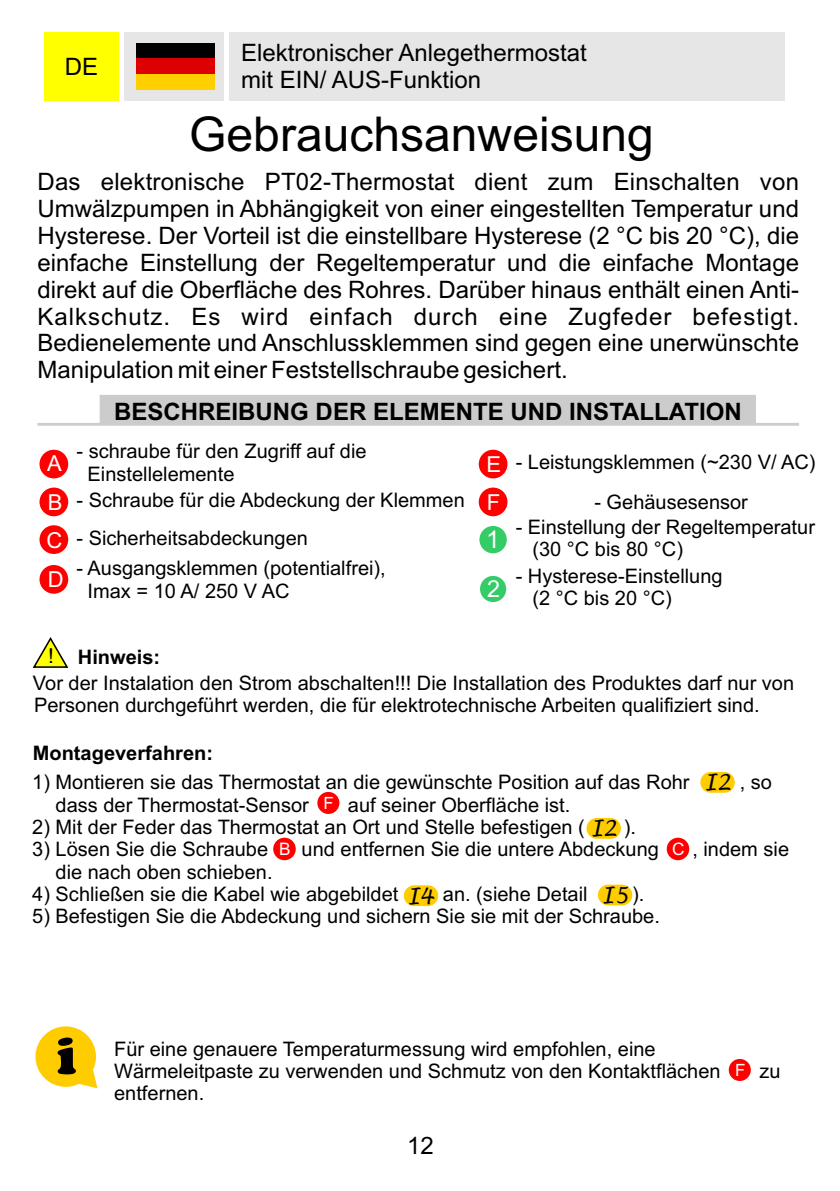
<style>
.page{position:relative;width:840px;height:1191px;background:#fff}
.page>*{position:absolute;margin:0;border:0;box-sizing:border-box;transform-origin:0 0}
.t1{font:900 54.6px "Cooper";color:#000}
.t2{font:48px "Arial";color:#000}
.t3{font:24.4px "Arial";color:#fff}
.t4{font:24px/26.8px "Arial";color:#000}
.t5{font:700 24px "Arial";color:#000}
.t6{font:23.4px "Arial";color:#fff}
.t7{font:22px/38.4px "Arial";color:#fff}
.t8{font:italic 21.8px "Lucida Handwriting";color:#000}
.t9{font:20.6px "Arial";color:#000}
.t10{font:20px/22.4px "Arial";color:#000}
.t11{font:700 20px "Arial";color:#000}
.t12{font:17.2px "Arial";color:#fff}
.t13{font:16.8px "Arial";color:#fff}
.s1{font-family:"Lucida Handwriting";font-style:italic;font-size:21.8px}
.s2{font-family:"Arial";font-style:normal;font-size:20px}
</style>
<div class="page">
<div style="left:44px;top:32px;width:75px;height:69px;background:#ff0"></div>
<div style="left:125px;top:32px;width:99px;height:69px;background:#e6e6e6"></div>
<div style="left:229px;top:32px;width:555px;height:69px;background:#e6e6e6"></div>
<hr style="left:38px;top:423px;width:760px;height:3px;background:#ccc">
<div style="left:99px;top:395px;width:657px;height:28px;background:#ccc"></div>
<div style="left:479px;top:526px;width:27px;height:27px;background:#3c6;border-radius:50%"></div>
<div style="left:479px;top:576px;width:27px;height:26px;background:#3c6;border-radius:50%"></div>
<div style="left:39px;top:450px;width:29px;height:28px;background:#f00;border-radius:50%"></div>
<div style="left:39px;top:487px;width:29px;height:29px;background:#f00;border-radius:50%"></div>
<svg style="left:32px;top:637px;width:37px;height:31px"></svg>
<div style="left:39px;top:525px;width:29px;height:29px;background:#f00;border-radius:50%"></div>
<div style="left:273px;top:837px;width:22px;height:23px;background:#f00;border-radius:50%"></div>
<div style="left:666px;top:837px;width:22px;height:23px;background:#f00;border-radius:50%"></div>
<div style="left:39px;top:565px;width:29px;height:28px;background:#f00;border-radius:50%"></div>
<div style="left:478px;top:450px;width:29px;height:28px;background:#f00;border-radius:50%"></div>
<div style="left:478px;top:487px;width:29px;height:29px;background:#f00;border-radius:50%"></div>
<svg style="left:35px;top:1026px;width:62px;height:62px"></svg>
<div style="left:700px;top:772px;width:34px;height:20px;background:#fc0;border-radius:10px"></div>
<div style="left:317px;top:792px;width:22px;height:22px;background:#f00;border-radius:50%"></div>
<div style="left:586px;top:818px;width:34px;height:20px;background:#fc0;border-radius:10px"></div>
<div style="left:403px;top:885px;width:35px;height:21px;background:#fc0;border-radius:10px"></div>
<div style="left:597px;top:884px;width:35px;height:21px;background:#fc0;border-radius:10px"></div>
<div style="left:728px;top:1059px;width:22px;height:22px;background:#f00;border-radius:50%"></div>
<div style="left:136px;top:43px;width:78px;height:47px;background:#000"></div>
<div style="left:136px;top:58px;width:78px;height:32px;background:#de0000"></div>
<div style="left:136px;top:74px;width:78px;height:16px;background:#ffcf00"></div>
<p class="t4" style="left:241px;top:42px;width:347px">Elektronischer Anlegethermostat mit EIN/ AUS-Funktion</p>
<h2 class="t2" style="left:189px;top:116px;width:466px">Gebrauchsanweisung</h2>
<p class="t4" style="left:37px;top:171px;width:762px;text-align:justify">Das elektronische PT02-Thermostat dient zum Einschalten von Umwälzpumpen in Abhängigkeit von einer eingestellten Temperatur und Hysterese. Der Vorteil ist die einstellbare Hysterese (2 °C bis 20 °C), die einfache Einstellung der Regeltemperatur und die einfache Montage direkt auf die Oberfläche des Rohres. Darüber hinaus enthält einen Anti-Kalkschutz. Es wird einfach durch eine Zugfeder befestigt.<br>Bedienelemente und Anschlussklemmen sind gegen eine unerwünschte Manipulation mit einer Feststellschraube gesichert.</p>
<p class="t4" style="left:65px;top:55px;width:35px">DE</p>
<p class="t7" style="left:47px;top:446px;width:17px">A<br>B</p>
<p class="t7" style="left:46px;top:522px;width:17px">C</p>
<p class="t7" style="left:48px;top:562px;width:17px">D</p>
<p class="t5" style="left:114px;top:403px;width:629px">BESCHREIBUNG DER ELEMENTE UND INSTALLATION</p>
<p class="t10" style="left:88px;top:442px;width:280px;text-indent:-11px">- schraube für den Zugriff auf die<br>Einstellelemente</p>
<p class="t10" style="left:76px;top:491px;width:389px">- Schraube für die Abdeckung der Klemmen</p>
<p class="t10" style="left:76px;top:528px;width:233px">- Sicherheitsabdeckungen</p>
<p class="t10" style="left:88px;top:559px;width:299px;text-indent:-11px">- Ausgangsklemmen (potentialfrei),<br>Imax = 10 A/ 250 V AC</p>
<p class="t7" style="left:486px;top:447px;width:16px;line-height:37.8px">E<br>F</p>
<p class="t3" style="left:486px;top:530px;width:15px">1</p>
<p class="t6" style="left:487px;top:580px;width:15px">2</p>
<p class="t10" style="left:515px;top:453px;width:301px">- Leistungsklemmen (~230 V/ AC)</p>
<p class="t10" style="left:594px;top:492px;width:155px">- Gehäusesensor</p>
<p class="t10" style="left:532px;top:517px;width:284px;text-indent:-17px">- Einstellung der Regeltemperatur (30 °C bis 80 °C)</p>
<p class="t10" style="left:532px;top:566px;width:192px;text-indent:-17px">- Hysterese-Einstellung (2 °C bis 20 °C)</p>
<p class="t9" style="left:48px;top:648px;width:7px">!</p>
<p class="t11" style="left:78px;top:649px;width:84px">Hinweis:</p>
<p class="t10" style="left:33px;top:673px;width:762px">Vor der Instalation den Strom abschalten!!! Die Installation des Produktes darf nur von<br>Personen durchgeführt werden, die für elektrotechnische Arbeiten qualifiziert sind.</p>
<p class="t11" style="left:33px;top:745px;width:182px">Montageverfahren:</p>
<p class="t10" style="left:32px;top:773px;width:658px">1) Montieren sie das Thermostat an die gewünschte Position auf das Rohr</p>
<p class="t10" style="left:704px;top:773px;width:69px"><span class="s1">I2</span> , so</p>
<p class="t10" style="left:56px;top:795px;width:255px">dass der Thermostat-Sensor</p>
<p class="t10" style="left:347px;top:795px;width:224px">auf seiner Oberfläche ist.</p>
<p class="t10" style="left:32px;top:817px;width:554px">2) Mit der Feder das Thermostat an Ort und Stelle befestigen (</p>
<p class="t10" style="left:623px;top:817px;width:14px">).</p>
<p class="t10" style="left:32px;top:840px;width:237px">3) Lösen Sie die Schraube</p>
<p class="t10" style="left:301px;top:840px;width:358px">und entfernen Sie die untere Abdeckung</p>
<p class="t10" style="left:692px;top:840px;width:98px">, indem sie</p>
<p class="t10" style="left:56px;top:862px;width:218px">die nach oben schieben.</p>
<p class="t10" style="left:32px;top:884px;width:367px">4) Schließen sie die Kabel wie abgebildet</p>
<p class="t10" style="left:442px;top:884px;width:146px">an. (siehe Detail</p>
<p class="t8" style="left:601px;top:884px;width:44px">I5 <span class="s2">).</span></p>
<p class="t10" style="left:32px;top:907px;width:628px">5) Befestigen Sie die Abdeckung und sichern Sie sie mit der Schraube.</p>
<p class="t13" style="left:323px;top:796px;width:12px">F</p>
<p class="t8" style="left:590px;top:817px;width:28px">I2</p>
<p class="t12" style="left:279px;top:842px;width:13px">B</p>
<p class="t12" style="left:671px;top:842px;width:14px">C</p>
<p class="t8" style="left:407px;top:885px;width:28px">I4</p>
<h1 class="t1" style="left:57px;top:1037px;width:21px">i</h1>
<p class="t10" style="left:114px;top:1039px;width:607px">Für eine genauere Temperaturmessung wird empfohlen, eine<br>Wärmeleitpaste zu verwenden und Schmutz von den Kontaktflächen</p>
<p class="t10" style="left:114px;top:1084px;width:92px">entfernen.</p>
<p class="t4" style="left:407px;top:1134px;width:28px">12</p>
<p class="t13" style="left:734px;top:1063px;width:12px">F</p>
<p class="t10" style="left:759px;top:1061px;width:23px">zu</p>
</div>
